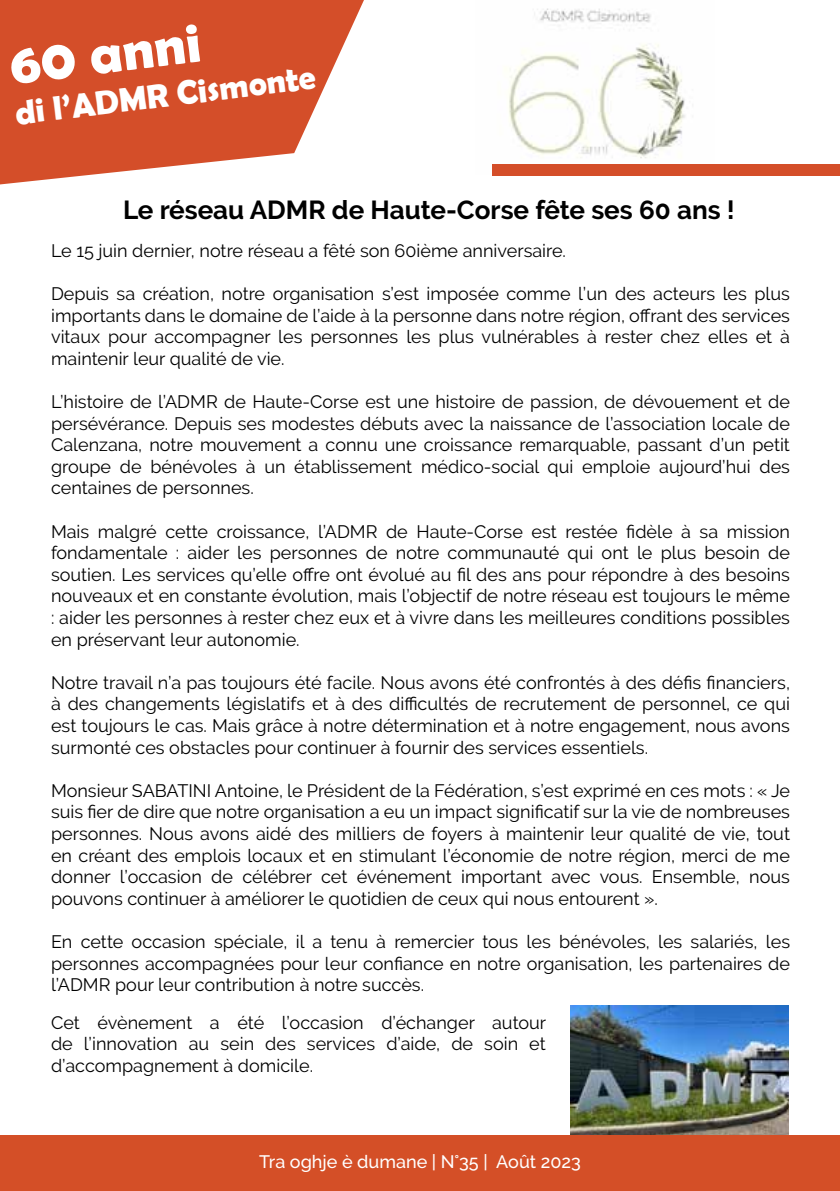
<style>
.page{position:relative;width:840px;height:1191px;background:#fff}
.page>*{position:absolute;margin:0;border:0;box-sizing:border-box;transform-origin:0 0}
.t1{font:700 56px "Berlin Sans FB Demi";color:#fff}
.t2{font:700 34px "Berlin Sans FB Demi";color:#fff}
.t3{font:700 26px "Raleway";color:#000}
.t4{font:18px/21.6px "Raleway";color:#000;text-align:justify}
.t5{font:500 18px "Raleway";color:#fff}
</style>
<div class="page">
<img style="left:509px;top:8px;width:176px;height:151px">
<div style="left:492px;top:164px;width:347px;height:12px;background:#d44e29"></div>
<img style="left:570px;top:1005px;width:218px;height:130px">
<svg style="left:0;top:0;width:364px;height:185px;fill:#d44e29"></svg>
<div style="left:0;top:1135px;width:839px;height:56px;background:#d44f27"></div>
<h1 class="t1" style="left:6px;top:33px;width:194px;rotate:-7deg">60 anni</h1>
<h2 class="t2" style="left:13px;top:94px;width:303px;rotate:-7deg">di l’ADMR Cismonte</h2>
<h3 class="t3" style="left:123px;top:195px;width:613px">Le réseau ADMR de Haute-Corse fête ses 60 ans !</h3>
<p class="t4" style="left:51px;top:239px;width:516px">Le 15 juin dernier, notre réseau a fêté son 60ième anniversaire.</p>
<p class="t4" style="left:51px;top:283px;width:740px">Depuis sa création, notre organisation s’est imposée comme l’un des acteurs les plus importants dans le domaine de l’aide à la personne dans notre région, offrant des services vitaux pour accompagner les personnes les plus vulnérables à rester chez elles et à maintenir leur qualité de vie.</p>
<p class="t4" style="left:51px;top:391px;width:740px">L’histoire de l’ADMR de Haute-Corse est une histoire de passion, de dévouement et de persévérance. Depuis ses modestes débuts avec la naissance de l’association locale de Calenzana, notre mouvement a connu une croissance remarquable, passant d’un petit groupe de bénévoles à un établissement médico-social qui emploie aujourd’hui des centaines de personnes.</p>
<p class="t4" style="left:51px;top:520px;width:740px">Mais malgré cette croissance, l’ADMR de Haute-Corse est restée fidèle à sa mission fondamentale : aider les personnes de notre communauté qui ont le plus besoin de soutien. Les services qu’elle offre ont évolué au fil des ans pour répondre à des besoins nouveaux et en constante évolution, mais l’objectif de notre réseau est toujours le même : aider les personnes à rester chez eux et à vivre dans les meilleures conditions possibles en préservant leur autonomie.</p>
<p class="t4" style="left:51px;top:671px;width:740px">Notre travail n’a pas toujours été facile. Nous avons été confrontés à des défis financiers, à des changements législatifs et à des difficultés de recrutement de personnel, ce qui est toujours le cas. Mais grâce à notre détermination et à notre engagement, nous avons surmonté ces obstacles pour continuer à fournir des services essentiels.</p>
<p class="t4" style="left:51px;top:779px;width:740px">Monsieur SABATINI Antoine, le Président de la Fédération, s’est exprimé en ces mots : « Je suis fier de dire que notre organisation a eu un impact significatif sur la vie de nombreuses personnes. Nous avons aidé des milliers de foyers à maintenir leur qualité de vie, tout en créant des emplois locaux et en stimulant l’économie de notre région, merci de me donner l’occasion de célébrer cet événement important avec vous. Ensemble, nous pouvons continuer à améliorer le quotidien de ceux qui nous entourent ».</p>
<p class="t4" style="left:51px;top:931px;width:740px">En cette occasion spéciale, il a tenu à remercier tous les bénévoles, les salariés, les personnes accompagnées pour leur confiance en notre organisation, les partenaires de l’ADMR pour leur contribution à notre succès.</p>
<p class="t4" style="left:51px;top:1011px;width:496px">Cet évènement a été l’occasion d’échanger autour de l’innovation au sein des services d’aide, de soin et d’accompagnement à domicile.</p>
<p class="t5" style="left:259px;top:1151px;width:323px">Tra oghje è dumane | N°35 | Août 2023</p>
</div>
